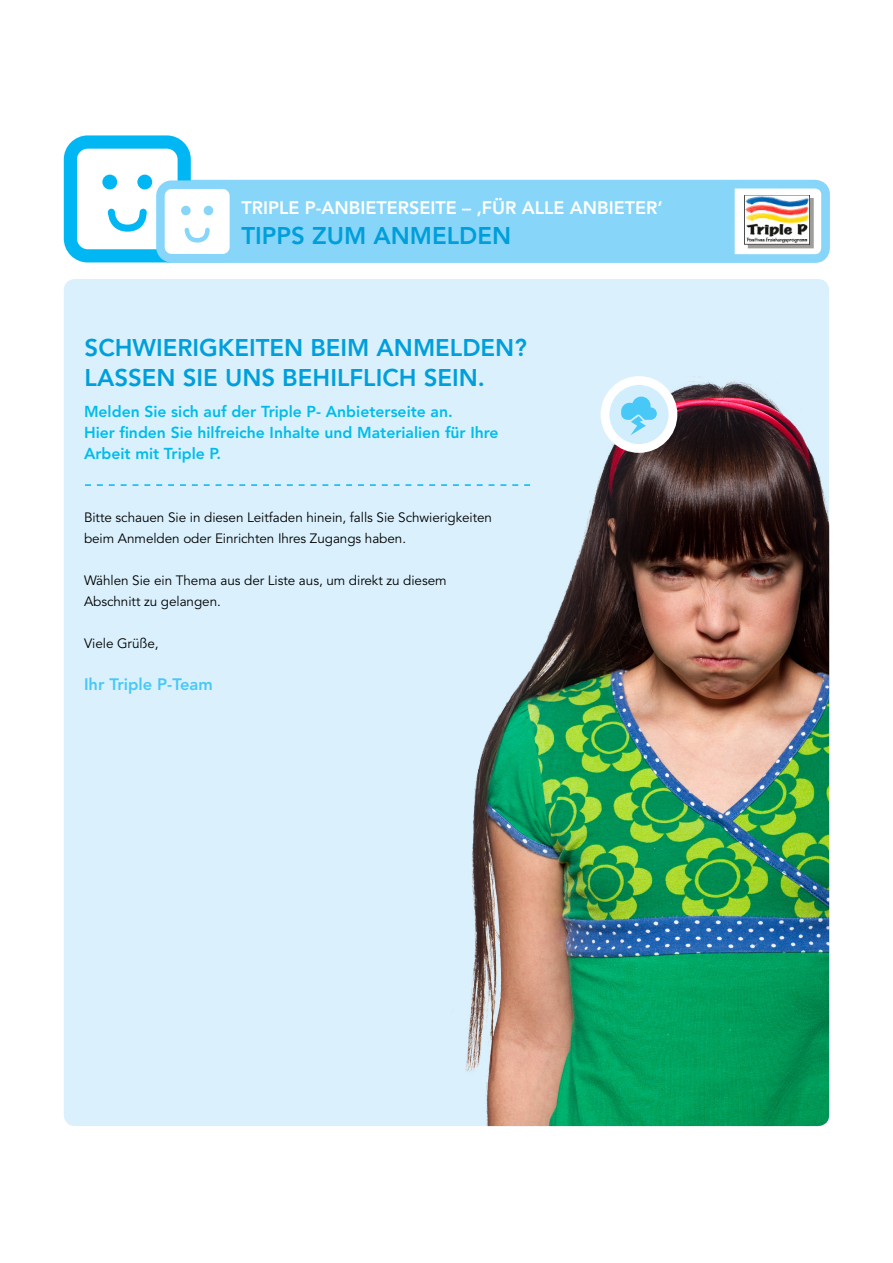
<style>
.page{position:relative;width:893px;height:1263px;background:#fff}
.page>*{position:absolute;margin:0;border:0;box-sizing:border-box;transform-origin:0 0}
.t1{font:800 24px/30px "Avenir LT Pro";color:#009fdb}
.t2{font:800 24px "Avenir LT Pro";color:#009eda}
.t3{font:800 18px "Avenir LT Pro";color:#fff}
.t4{font:800 16.5px "Avenir LT Pro";color:#48c8f7}
.t5{font:800 15.75px/21px "Avenir LT Pro";color:#00bcea}
.t6{font:13.5px/21px "Avenir LT Pro";letter-spacing:-.005em;color:#000}
</style>
<div class="page">
<div style="left:64px;top:279px;width:765px;height:847px;background:#daf1fd;border-radius:11px"></div>
<img style="left:452px;top:376px;width:377px;height:750px">
<div style="left:157px;top:180px;width:673px;height:83px;border:9px solid #87d6f9;border-radius:11px"></div>
<div style="left:64px;top:135px;width:127px;height:127px;border:13px solid #00b7f4;border-radius:17px"></div>
<div style="left:137px;top:175px;width:15px;height:14px;background:#00b7f4;border-radius:50%"></div>
<div style="left:102px;top:175px;width:15px;height:14px;background:#00b7f4;border-radius:50%"></div>
<svg style="left:108px;top:209px;width:39px;height:23px"></svg>
<div style="left:160px;top:185px;width:74px;height:73px;background:#fff;border-radius:11px"></div>
<div style="left:156px;top:180px;width:82px;height:82px;border:9px solid #87d6f9;border-radius:11px"></div>
<div style="left:204px;top:206px;width:9px;height:9px;background:#87d6f9;border-radius:50%"></div>
<div style="left:181px;top:206px;width:10px;height:9px;background:#87d6f9;border-radius:50%"></div>
<svg style="left:185px;top:228px;width:25px;height:15px"></svg>
<div style="left:235px;top:185px;width:500px;height:73px;background:#87d6f9"></div>
<svg style="left:85px;top:484px;width:445px;height:2px"></svg>
<svg style="left:605px;top:381px;width:68px;height:67px"></svg>
<div style="left:601px;top:376px;width:76px;height:77px;border:9px solid #fff;border-radius:50%"></div>
<svg style="left:621px;top:397px;width:36px;height:38px"></svg>
<img style="left:744px;top:195px;width:69px;height:53px">
<h2 class="t3" style="left:241px;top:197px;width:423px">TRIPLE P-ANBIETERSEITE – ‚FÜR ALLE ANBIETER’</h2>
<h1 class="t2" style="left:241px;top:221px;width:271px">TIPPS ZUM ANMELDEN</h1>
<h1 class="t1" style="left:85px;top:333px;width:444px">SCHWIERIGKEITEN BEIM ANMELDEN?<br>LASSEN SIE UNS BEHILFLICH SEIN.</h1>
<p class="t5" style="left:84px;top:401px;width:416px">Melden Sie sich auf der Triple P- Anbieterseite an.<br>Hier finden Sie hilfreiche Inhalte und Materialien für Ihre<br>Arbeit mit Triple P.</p>
<p class="t6" style="left:84px;top:507px;width:410px">Bitte schauen Sie in diesen Leitfaden hinein, falls Sie Schwierigkeiten beim Anmelden oder Einrichten Ihres Zugangs haben.</p>
<p class="t6" style="left:84px;top:570px;width:364px">Wählen Sie ein Thema aus der Liste aus, um direkt zu diesem<br>Abschnitt zu gelangen.</p>
<p class="t6" style="left:84px;top:633px;width:76px">Viele Grüße,</p>
<p class="t4" style="left:84px;top:674px;width:130px">Ihr Triple P-Team</p>
</div>
